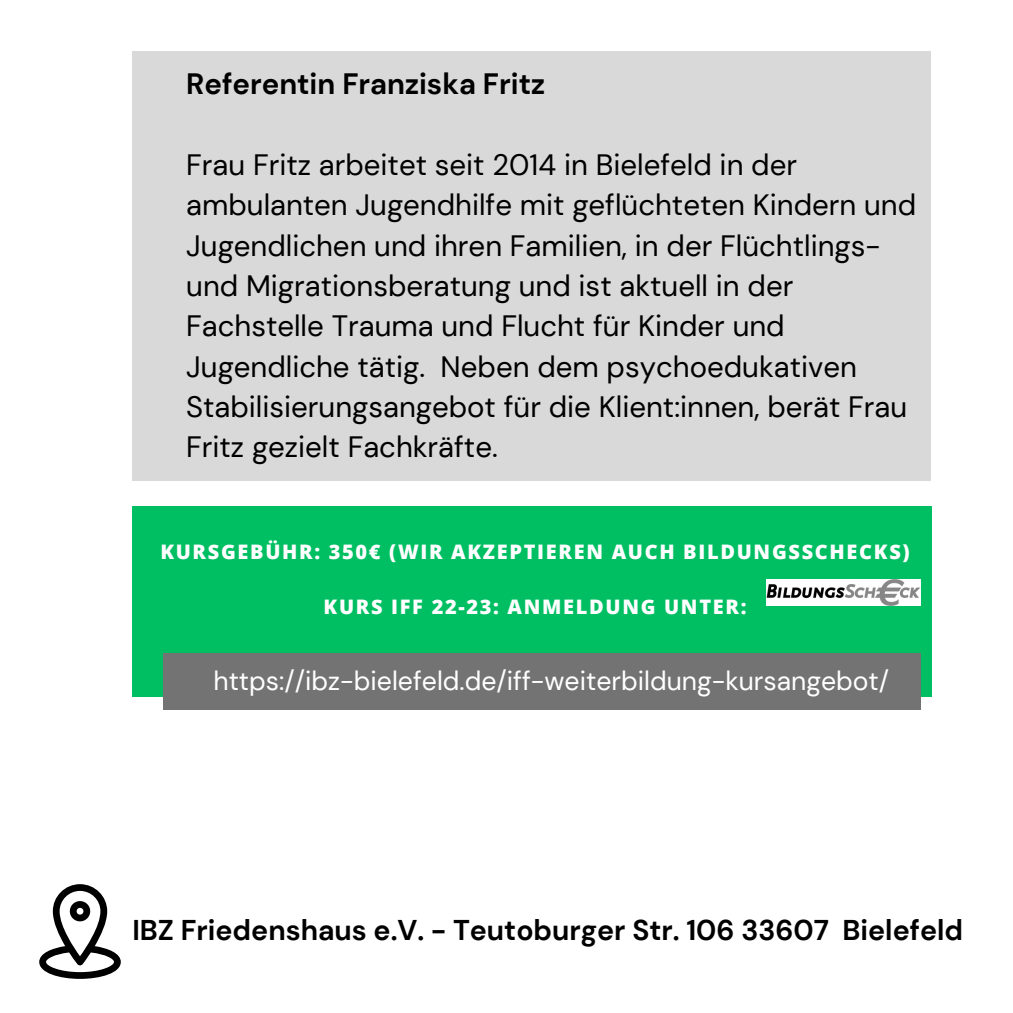
<style>
.page{position:relative;width:1013px;height:1013px;background:#fff}
.page>*{position:absolute;margin:0;border:0;box-sizing:border-box;transform-origin:0 0}
.t1{font:29.38px/40.2px "DM Sans";color:#000}
.t2{font:700 29.38px "DM Sans";color:#000}
.t3{font:700 28.5px "DM Sans";color:#000}
.t4{font:26.5px "DM Sans";color:#fff}
.t5{font:800 20px "Open Sans";letter-spacing:.085em;color:#fff}
</style>
<div class="page">
<div style="left:132px;top:506px;width:799px;height:191px;background:#00bf63"></div>
<div style="left:164px;top:653px;width:756px;height:56px;background:#737373"></div>
<div style="left:132px;top:51px;width:799px;height:430px;background:#d9d9d9"></div>
<svg style="left:39px;top:884px;width:82px;height:94px"></svg>
<img style="left:766px;top:579px;width:154px;height:27px">
<p class="t2" style="left:186px;top:65px;width:360px">Referentin Franziska Fritz</p>
<p class="t1" style="left:186px;top:145px;width:731px">Frau Fritz arbeitet seit 2014 in Bielefeld in der ambulanten Jugendhilfe mit geflüchteten Kindern und Jugendlichen und ihren Familien, in der Flüchtlings&shy;und Migrationsberatung und ist aktuell in der Fachstelle Trauma und Flucht für Kinder und Jugendliche tätig. Neben dem psychoedukativen Stabilisierungsangebot für die Klient:innen, berät Frau Fritz gezielt Fachkräfte.</p>
<p class="t5" style="left:160px;top:538px;width:751px">KURSGEBÜHR: 350€ (WIR AKZEPTIEREN AUCH BILDUNGSSCHECKS)</p>
<p class="t5" style="left:323px;top:592px;width:424px">KURS IFF 22-23: ANMELDUNG UNTER:</p>
<p class="t4" style="left:213px;top:664px;width:677px">https://ibz-bielefeld.de/iff-weiterbildung-kursangebot/</p>
<p class="t3" style="left:132px;top:911px;width:832px">IBZ Friedenshaus e.V. - Teutoburger Str. 106 33607 Bielefeld</p>
</div>
